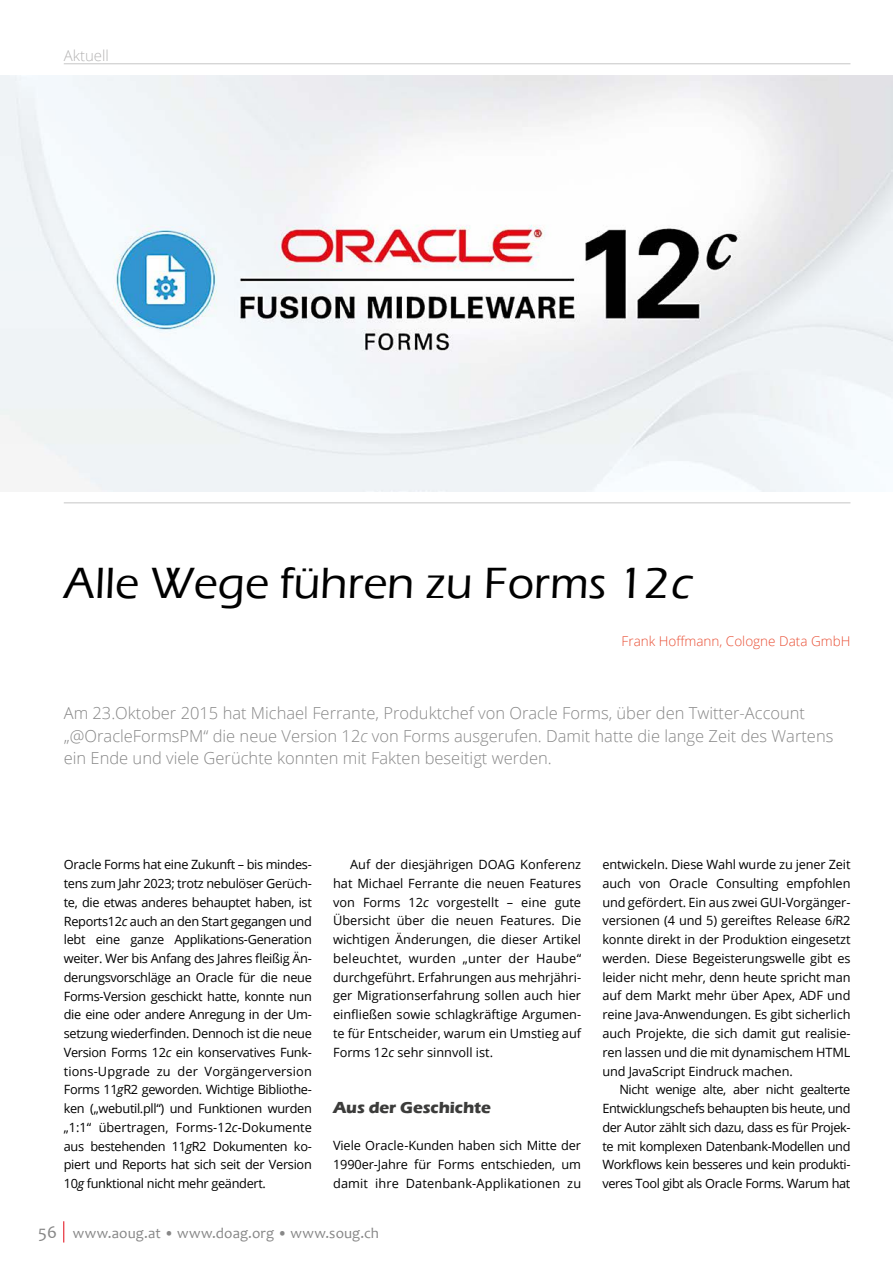
<style>
.page{position:relative;width:893px;height:1263px;background:#fff}
.page>*{position:absolute;margin:0;border:0;box-sizing:border-box;transform-origin:0 0}
.t1{font:500 45px "Eras ITC";color:#000}
.t2{font:300 16.5px/22.5px "Open Sans";color:#878787}
.t3{font:700 16.5px "Eras ITC";letter-spacing:-.005em;color:#3c3c3b}
.t4{font:15px "Candara";letter-spacing:.01em;color:#878787}
.t5{font:300 15px "Open Sans";color:#b5b4b4}
.t6{font:300 13.5px "Open Sans";color:#e94f35}
.t7{font:12.75px/18.8px "Open Sans";letter-spacing:-.01em;color:#000;text-align:justify}
.s1{font-style:italic}
.s2{font-size:18px}
</style>
<div class="page">
<svg style="left:63px;top:1221px;width:1px;height:21px"></svg>
<hr style="left:64px;top:64px;width:786px;height:1px;background:#c6c6c6">
<svg style="left:64px;top:63px;width:40px;height:2px"></svg>
<img style="left:0;top:75px;width:893px;height:416px">
<hr style="left:64px;top:503px;width:786px;height:1px;background:#c6c6c6">
<p class="t5" style="left:64px;top:45px;width:47px">Aktuell</p>
<h1 class="t1" style="left:64px;top:558px;width:639px">Alle Wege führen zu Forms 12<span class="s1">c</span></h1>
<p class="t6" style="left:622px;top:631px;width:230px">Frank Hoffmann, Cologne Data GmbH</p>
<p class="t2" style="left:64px;top:701px;width:771px">Am 23.Oktober 2015 hat Michael Ferrante, Produktchef von Oracle Forms, über den Twitter-Account „@OracleFormsPM“ die neue Version 12<span class="s1">c</span> von Forms ausgerufen. Damit hatte die lange Zeit des Wartens ein Ende und viele Gerüchte konnten mit Fakten beseitigt werden.</p>
<p class="t7" style="left:64px;top:855px;width:250px">Oracle Forms hat eine Zukunft – bis mindes&shy;tens zum Jahr 2023; trotz nebulöser Gerüch&shy;te, die etwas anderes behauptet haben, ist Reports12<span class="s1">c</span> auch an den Start gegangen und lebt eine ganze Applikations-Generation weiter. Wer bis Anfang des Jahres fleißig Än&shy;derungsvorschläge an Oracle für die neue Forms-Version geschickt hatte, konnte nun die eine oder andere Anregung in der Um&shy;setzung wiederfinden. Dennoch ist die neue Version Forms 12<span class="s1">c</span> ein konservatives Funk&shy;tions-Upgrade zu der Vorgängerversion Forms 11<span class="s1">g</span>R2 geworden. Wichtige Bibliothe&shy;ken („webutil.pll“) und Funktionen wurden „1:1“ übertragen, Forms-12<span class="s1">c</span>-Dokumente aus bestehenden 11<span class="s1">g</span>R2 Dokumenten ko&shy;piert und Reports hat sich seit der Version 10<span class="s1">g</span> funktional nicht mehr geändert.</p>
<p class="t7" style="left:333px;top:855px;width:250px;text-indent:17px">Auf der diesjährigen DOAG Konferenz hat Michael Ferrante die neuen Features von Forms 12<span class="s1">c</span> vorgestellt – eine gute Übersicht über die neuen Features. Die wichtigen Änderungen, die dieser Artikel beleuchtet, wurden „unter der Haube“ durchgeführt. Erfahrungen aus mehrjähri&shy;ger Migrationserfahrung sollen auch hier einfließen sowie schlagkräftige Argumen&shy;te für Entscheider, warum ein Umstieg auf Forms 12<span class="s1">c</span> sehr sinnvoll ist.</p>
<p class="t3" style="left:333px;top:1098px;width:159px">Aus der Geschichte</p>
<p class="t7" style="left:333px;top:1136px;width:250px">Viele Oracle-Kunden haben sich Mitte der 1990er-Jahre für Forms entschieden, um damit ihre Datenbank-Applikationen zu</p>
<p class="t4" style="left:38px;top:1224px;width:342px"><span class="s2">56</span> www.aoug.at • www.doag.org • www.soug.ch</p>
<p class="t7" style="left:602px;top:855px;width:250px">entwickeln. Diese Wahl wurde zu jener Zeit auch von Oracle Consulting empfohlen und gefördert. Ein aus zwei GUI-Vorgänger&shy;versionen (4 und 5) gereiftes Release 6<span class="s1">i</span>R2 konnte direkt in der Produktion eingesetzt werden. Diese Begeisterungswelle gibt es leider nicht mehr, denn heute spricht man auf dem Markt mehr über Apex, ADF und reine Java-Anwendungen. Es gibt sicherlich auch Projekte, die sich damit gut realisie&shy;ren lassen und die mit dynamischem HTML und JavaScript Eindruck machen.</p>
<p class="t7" style="left:602px;top:1080px;width:250px;text-indent:17px">Nicht wenige alte, aber nicht gealterte Entwicklungschefs behaupten bis heute, und der Autor zählt sich dazu, dass es für Projek&shy;te mit komplexen Datenbank-Modellen und Workflows kein besseres und kein produkti&shy;veres Tool gibt als Oracle Forms. Warum hat</p>
</div>
